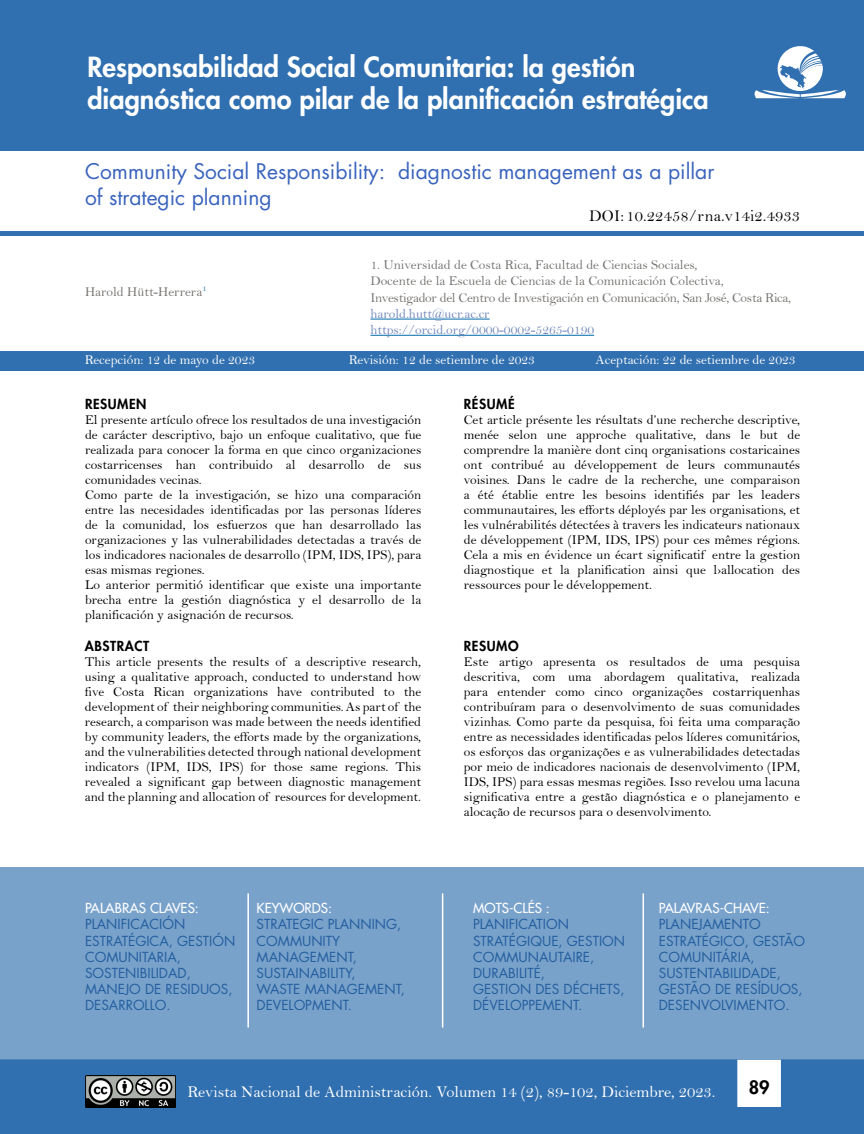
<style>
.page{position:relative;width:864px;height:1134px;background:#fff}
.page>*{position:absolute;margin:0;border:0;box-sizing:border-box;transform-origin:0 0}
.t1{font:800 27px/32.4px "Futura Std";color:#fff}
.t2{font:21px/25.2px "Futura Std";color:#3963bd}
.t3{font:800 18px "Futura Std";color:#000}
.t4{font:16.5px "Bell";color:#fff}
.t5{font:16.5px "Bell";letter-spacing:.01em;color:#000}
.t6{font:13.5px/15px "Bell";color:#000;text-align:justify}
.t7{font:13.5px/16.2px "Futura Std";color:#235e9f}
.t8{font:13.5px/16.2px "Bell";color:#75726f}
.t9{font:13.5px "Bell";color:#fff}
.t10{font:13.5px/16.2px "Bell";color:#7088bb}
.t11{font:500 13.5px "Futura Std";color:#fff}
.t12{font:800 13.5px "Futura Std";letter-spacing:.04em;color:#000}
</style>
<div class="page">
<div style="left:0;top:0;width:864px;height:150px;background:#3170b0"></div>
<div style="left:0;top:231px;width:864px;height:5px;background:#3170b0"></div>
<div style="left:0;top:351px;width:864px;height:19px;background:#3170b0"></div>
<div style="left:0;top:867px;width:864px;height:192px;background:#79a2cb"></div>
<div style="left:0;top:1059px;width:864px;height:75px;background:#3170b0"></div>
<img style="left:85px;top:1075px;width:90px;height:32px">
<svg style="left:754px;top:46px;width:92px;height:52px"></svg>
<hr style="left:442px;top:893px;width:1px;height:134px;background:#fff">
<hr style="left:643px;top:893px;width:1px;height:134px;background:#fff">
<hr style="left:247px;top:893px;width:2px;height:134px;background:#fff">
<hr style="left:370px;top:319px;width:120px;height:1px;background:#006aa9">
<hr style="left:370px;top:335px;width:224px;height:1px;background:#006aa9">
<h1 class="t1" style="left:87px;top:51px;width:623px">Responsabilidad Social Comunitaria: la gestión diagnóstica como pilar de la planificación estratégica</h1>
<h2 class="t2" style="left:85px;top:159px;width:631px">Community Social Responsibility: diagnostic management as a pillar of strategic planning</h2>
<p class="t5" style="left:589px;top:206px;width:213px">DOI: 10.22458/rna.v14i2.4933</p>
<p class="t8" style="left:85px;top:284px;width:123px">Harold Hütt-Herrera<sup>1</sup></p>
<p class="t8" style="left:370px;top:257px;width:422px">1. Universidad de Costa Rica, Facultad de Ciencias Sociales,<br>Docente de la Escuela de Ciencias de la Comunicación Colectiva,<br>Investigador del Centro de Investigación en Comunicación, San José, Costa Rica,</p>
<p class="t10" style="left:370px;top:305px;width:225px">harold.hutt@ucr.ac.cr https://orcid.org/0000-0002-5265-0190</p>
<p class="t9" style="left:85px;top:351px;width:172px">Recepción: 12 de mayo de 2023</p>
<p class="t9" style="left:349px;top:351px;width:188px">Revisión: 12 de setiembre de 2023</p>
<p class="t9" style="left:595px;top:352px;width:202px">Aceptación: 22 de setiembre de 2023</p>
<p class="t12" style="left:85px;top:395px;width:63px">RESUMEN</p>
<p class="t6" style="left:85px;top:412px;width:338px;text-align:left">El presente artículo ofrece los resultados de una investigación de carácter descriptivo, bajo un enfoque cualitativo, que fue realizada para conocer la forma en que cinco organizaciones costarricenses han contribuido al desarrollo de sus comunidades vecinas.<br>Como parte de la investigación, se hizo una comparación entre las necesidades identificadas por las personas líderes de la comunidad, los esfuerzos que han desarrollado las organizaciones y las vulnerabilidades detectadas a través de los indicadores nacionales de desarrollo (IPM, IDS, IPS), para esas mismas regiones.<br>Lo anterior permitió identificar que existe una importante brecha entre la gestión diagnóstica y el desarrollo de la planificación y asignación de recursos.</p>
<p class="t12" style="left:85px;top:637px;width:66px">ABSTRACT</p>
<p class="t6" style="left:85px;top:654px;width:338px">This article presents the results of a descriptive research, using a qualitative approach, conducted to understand how five Costa Rican organizations have contributed to the development of their neighboring communities. As part of the research, a comparison was made between the needs identified by community leaders, the efforts made by the organizations, and the vulnerabilities detected through national development indicators (IPM, IDS, IPS) for those same regions. This revealed a significant gap between diagnostic management and the planning and allocation of resources for development.</p>
<p class="t11" style="left:85px;top:900px;width:115px">PALABRAS CLAVES:</p>
<p class="t7" style="left:85px;top:916px;width:152px">PLANIFICACIÓN<br>ESTRATÉGICA, GESTIÓN<br>COMUNITARIA,<br>SOSTENIBILIDAD,<br>MANEJO DE RESIDUOS,<br>DESARROLLO.</p>
<p class="t11" style="left:257px;top:900px;width:77px">KEYWORDS:</p>
<p class="t7" style="left:257px;top:916px;width:150px">STRATEGIC PLANNING,<br>COMMUNITY<br>MANAGEMENT,<br>SUSTAINABILITY,<br>WASTE MANAGEMENT,<br>DEVELOPMENT.</p>
<p class="t12" style="left:464px;top:395px;width:52px">RÉSUMÉ</p>
<p class="t6" style="left:464px;top:412px;width:338px">Cet article présente les résultats d’une recherche descriptive, menée selon une approche qualitative, dans le but de comprendre la manière dont cinq organisations costaricaines ont contribué au développement de leurs communautés voisines. Dans le cadre de la recherche, une comparaison a été établie entre les besoins identifiés par les leaders communautaires, les efforts déployés par les organisations, et les vulnérabilités détectées à travers les indicateurs nationaux de développement (IPM, IDS, IPS) pour ces mêmes régions.<br>Cela a mis en évidence un écart significatif entre la gestion diagnostique et la planification ainsi que l›allocation des ressources pour le développement.</p>
<p class="t12" style="left:464px;top:637px;width:56px">RESUMO</p>
<p class="t6" style="left:464px;top:654px;width:338px">Este artigo apresenta os resultados de uma pesquisa descritiva, com uma abordagem qualitativa, realizada para entender como cinco organizações costarriquenhas contribuíram para o desenvolvimento de suas comunidades vizinhas. Como parte da pesquisa, foi feita uma comparação entre as necessidades identificadas pelos líderes comunitários, os esforços das organizações e as vulnerabilidades detectadas por meio de indicadores nacionais de desenvolvimento (IPM, IDS, IPS) para essas mesmas regiões. Isso revelou uma lacuna significativa entre a gestão diagnóstica e o planejamento e alocação de recursos para o desenvolvimento.</p>
<p class="t11" style="left:473px;top:900px;width:78px">MOTS-CLÉS :</p>
<p class="t7" style="left:473px;top:916px;width:154px">PLANIFICATION<br>STRATÉGIQUE, GESTION<br>COMMUNAUTAIRE,<br>DURABILITÉ,<br>GESTION DES DÉCHETS,<br>DÉVELOPPEMENT.</p>
<p class="t11" style="left:659px;top:900px;width:112px">PALAVRAS-CHAVE:</p>
<p class="t7" style="left:659px;top:916px;width:148px">PLANEJAMENTO<br>ESTRATÉGICO, GESTÃO<br>COMUNITÁRIA,<br>SUSTENTABILIDADE,<br>GESTÃO DE RESÍDUOS,<br>DESENVOLVIMENTO.</p>
<p class="t4" style="left:188px;top:1082px;width:529px">Revista Nacional de Administración. Volumen 14 (2), 89-102, Diciembre, 2023.</p>
<h3 class="t3" style="left:749px;top:1076px;width:22px">89</h3>
</div>
